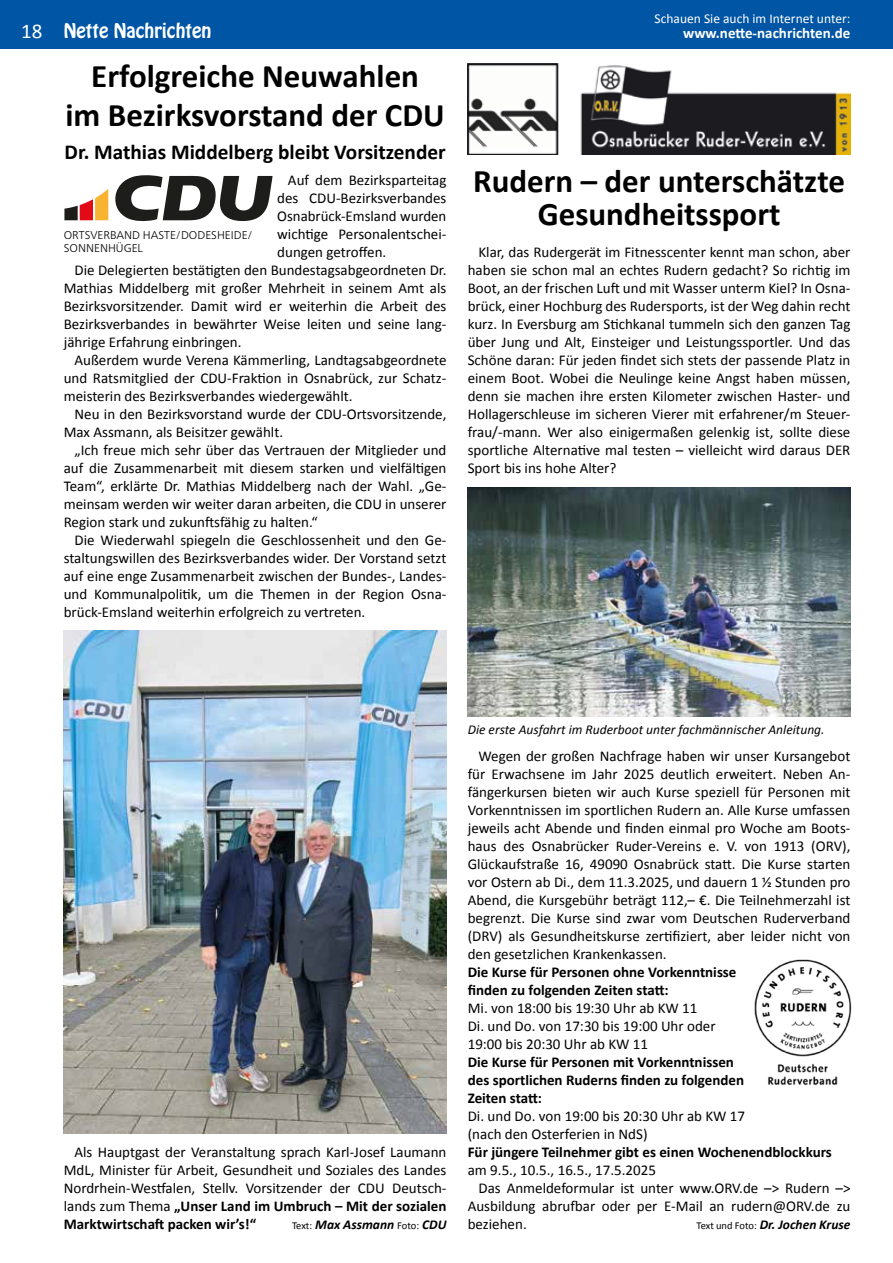
<style>
.page{position:relative;width:893px;height:1263px;background:#fff}
.page>*{position:absolute;margin:0;border:0;box-sizing:border-box;transform-origin:0 0}
.t1{font:700 33px/33px "Calibri";color:#000;text-align:center}
.t2{font:700 21.3px "Calibri";color:#000}
.t3{font:18px "Hobo Std";color:#fff}
.t4{font:15px/18px "Calibri";color:#000;text-align:justify}
.t5{font:700 15px/18px "Calibri";color:#000}
.t6{font:700 15px "Calibri";color:#fff}
.t7{font:italic 13.5px "Calibri";color:#000}
.t8{font:italic 700 13.5px "Calibri";color:#000}
.t9{font:13.5px "Calibri";color:#fff}
.t10{font:300 11.25px/13.5px "Frutiger Neue LT Pro";color:#010202}
.s1{font-family:"Calibri";font-size:21px}
.s2{font-weight:700}
.s3{font-weight:400;font-style:normal;font-size:10.5px}
</style>
<div class="page">
<div style="left:0;top:0;width:893px;height:49px;background:#0056a4"></div>
<img style="left:468px;top:64px;width:382px;height:90px">
<img style="left:754px;top:959px;width:98px;height:127px">
<img style="left:468px;top:488px;width:382px;height:229px">
<svg style="left:115px;top:175px;width:158px;height:47px"></svg>
<svg style="left:64px;top:189px;width:44px;height:32px"></svg>
<img style="left:64px;top:630px;width:382px;height:503px">
<p class="t3" style="left:21px;top:18px;width:192px"><span class="s1">18</span> Nette Nachrichten</p>
<h1 class="t1" style="left:66px;top:57px;width:381px;line-height:39px">Erfolgreiche Neuwahlen<br>im Bezirksvorstand der CDU</h1>
<h2 class="t2" style="left:65px;top:138px;width:383px">Dr. Mathias Middelberg bleibt Vorsitzender</h2>
<p class="t4" style="left:288px;top:170px;width:160px">Auf dem Bezirksparteitag</p>
<p class="t4" style="left:277px;top:188px;width:171px">des CDU-Bezirksverbandes</p>
<p class="t4" style="left:277px;top:206px;width:171px">Osnabrück-Emsland wurden</p>
<p class="t4" style="left:277px;top:224px;width:171px">wichtige Personalentschei-</p>
<p class="t4" style="left:277px;top:242px;width:111px">dungen getroffen.</p>
<p class="t4" style="left:75px;top:260px;width:373px">Die Delegierten bestätigten den Bundestagsabgeordneten Dr.</p>
<p class="t4" style="left:64px;top:278px;width:384px">Mathias Middelberg mit großer Mehrheit in seinem Amt als</p>
<p class="t4" style="left:64px;top:296px;width:384px">Bezirksvorsitzender. Damit wird er weiterhin die Arbeit des</p>
<p class="t4" style="left:64px;top:314px;width:383px">Bezirksverbandes in bewährter Weise leiten und seine lang-</p>
<p class="t4" style="left:64px;top:332px;width:179px">jährige Erfahrung einbringen.</p>
<p class="t4" style="left:75px;top:350px;width:373px">Außerdem wurde Verena Kämmerling, Landtagsabgeordnete</p>
<p class="t4" style="left:64px;top:368px;width:384px">und Ratsmitglied der CDU-Fraktion in Osnabrück, zur Schatz-</p>
<p class="t4" style="left:64px;top:386px;width:290px">meisterin des Bezirksverbandes wiedergewählt.</p>
<p class="t4" style="left:75px;top:404px;width:373px">Neu in den Bezirksvorstand wurde der CDU-Ortsvorsitzende,</p>
<p class="t4" style="left:64px;top:422px;width:221px">Max Assmann, als Beisitzer gewählt.</p>
<p class="t4" style="left:75px;top:440px;width:373px">„Ich freue mich sehr über das Vertrauen der Mitglieder und</p>
<p class="t4" style="left:64px;top:458px;width:384px">auf die Zusammenarbeit mit diesem starken und vielfältigen</p>
<p class="t4" style="left:64px;top:476px;width:384px">Team“, erklärte Dr. Mathias Middelberg nach der Wahl. „Ge-</p>
<p class="t4" style="left:64px;top:494px;width:384px">meinsam werden wir weiter daran arbeiten, die CDU in unserer</p>
<p class="t4" style="left:64px;top:512px;width:255px">Region stark und zukunftsfähig zu halten.“</p>
<p class="t4" style="left:75px;top:530px;width:372px">Die Wiederwahl spiegeln die Geschlossenheit und den Ge-</p>
<p class="t4" style="left:64px;top:548px;width:384px">staltungswillen des Bezirksverbandes wider. Der Vorstand setzt</p>
<p class="t4" style="left:64px;top:566px;width:384px">auf eine enge Zusammenarbeit zwischen der Bundes-, Landes-</p>
<p class="t4" style="left:64px;top:584px;width:384px">und Kommunalpolitik, um die Themen in der Region Osna-</p>
<p class="t4" style="left:64px;top:602px;width:303px">brück-Emsland weiterhin erfolgreich zu vertreten.</p>
<p class="t10" style="left:64px;top:228px;width:190px">ORTSVERBAND HASTE/DODESHEIDE/<br>SONNENHÜGEL</p>
<p class="t9" style="left:655px;top:10px;width:197px">Schauen Sie auch im Internet unter:</p>
<p class="t6" style="left:683px;top:23px;width:169px">www.nette-nachrichten.de</p>
<h1 class="t1" style="left:473px;top:165px;width:373px">Rudern – der unterschätzte<br>Gesundheitssport</h1>
<p class="t4" style="left:468px;top:242px;width:384px;text-indent:11px">Klar, das Rudergerät im Fitnesscenter kennt man schon, aber haben sie schon mal an echtes Rudern gedacht? So richtig im Boot, an der frischen Luft und mit Wasser unterm Kiel? In Osna&shy;brück, einer Hochburg des Rudersports, ist der Weg dahin recht kurz. In Eversburg am Stichkanal tummeln sich den ganzen Tag über Jung und Alt, Einsteiger und Leistungssportler. Und das Schöne daran: Für jeden findet sich stets der passende Platz in einem Boot. Wobei die Neulinge keine Angst haben müssen, denn sie machen ihre ersten Kilometer zwischen Haster- und Hollagerschleuse im sicheren Vierer mit erfahrener/m Steuer&shy;frau/-mann. Wer also einigermaßen gelenkig ist, sollte diese sportliche Alternative mal testen – vielleicht wird daraus DER Sport bis ins hohe Alter?</p>
<p class="t4" style="left:64px;top:1142px;width:384px;text-indent:11px">Als Hauptgast der Veranstaltung sprach Karl-Josef Laumann MdL, Minister für Arbeit, Gesundheit und Soziales des Landes Nordrhein-Westfalen, Stellv. Vorsitzender der CDU Deutsch&shy;lands zum Thema <span class="s2">„Unser Land im Umbruch – Mit der sozialen Marktwirtschaft packen wir’s!“</span></p>
<p class="t8" style="left:292px;top:1215px;width:156px"><span class="s3">Text:</span> Max Assmann <span class="s3">Foto:</span> CDU</p>
<p class="t7" style="left:468px;top:720px;width:358px">Die erste Ausfahrt im Ruderboot unter fachmännischer Anleitung.</p>
<p class="t4" style="left:468px;top:746px;width:384px;text-indent:11px">Wegen der großen Nachfrage haben wir unser Kursangebot für Erwachsene im Jahr 2025 deutlich erweitert. Neben An&shy;fängerkursen bieten wir auch Kurse speziell für Personen mit Vorkenntnissen im sportlichen Rudern an. Alle Kurse umfassen jeweils acht Abende und finden einmal pro Woche am Boots&shy;haus des Osnabrücker Ruder-Vereins e. V. von 1913 (ORV), Glückaufstraße 16, 49090 Osnabrück statt. Die Kurse starten vor Ostern ab Di., dem 11.3.2025, und dauern 1 ½ Stunden pro Abend, die Kursgebühr beträgt 112,– €. Die Teilnehmerzahl ist begrenzt. Die Kurse sind zwar vom Deutschen Ruderverband (DRV) als Gesundheitskurse zertifiziert, aber leider nicht von den gesetzlichen Krankenkassen.</p>
<p class="t5" style="left:468px;top:963px;width:270px">Die Kurse für Personen ohne Vorkenntnisse finden zu folgenden Zeiten statt:</p>
<p class="t4" style="left:468px;top:998px;width:249px;text-align:left">Mi. von 18:00 bis 19:30 Uhr ab KW 11<br>Di. und Do. von 17:30 bis 19:00 Uhr oder<br>19:00 bis 20:30 Uhr ab KW 11</p>
<p class="t5" style="left:468px;top:1053px;width:278px">Die Kurse für Personen mit Vorkenntnissen des sportlichen Ruderns finden zu folgenden<br>Zeiten statt:</p>
<p class="t4" style="left:468px;top:1106px;width:279px">Di. und Do. von 19:00 bis 20:30 Uhr ab KW 17 (nach den Osterferien in NdS)</p>
<p class="t5" style="left:468px;top:1143px;width:366px">Für jüngere Teilnehmer gibt es einen Wochenendblockkurs</p>
<p class="t4" style="left:468px;top:1160px;width:190px">am 9.5., 10.5., 16.5., 17.5.2025</p>
<p class="t4" style="left:478px;top:1178px;width:373px">Das Anmeldeformular ist unter www.ORV.de –&gt; Rudern –&gt;</p>
<p class="t4" style="left:468px;top:1196px;width:384px">Ausbildung abrufbar oder per E-Mail an rudern@ORV.de zu</p>
<p class="t4" style="left:468px;top:1214px;width:61px">beziehen.</p>
<p class="t8" style="left:696px;top:1215px;width:155px"><span class="s3">Text und Foto:</span> Dr. Jochen Kruse</p>
</div>
